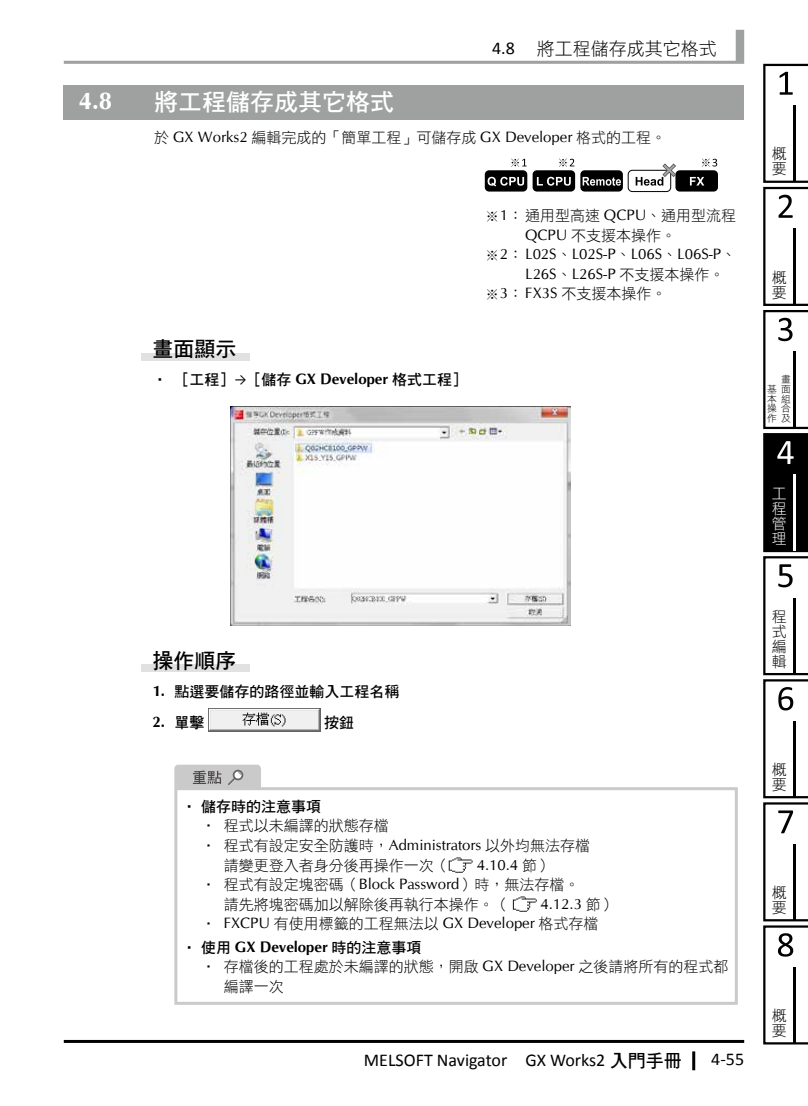
<style>
.page{position:relative;width:808px;height:1106px;background:#fff}
.page>*{position:absolute;margin:0;border:0;box-sizing:border-box;transform-origin:0 0}
.t1{font:24px "DF Hei Bd HK BF";color:#fff}
.t2{font:700 24px "CG Omega";color:#fff}
.t3{font:21px "DF Hei Bd HK BF";color:#000}
.t4{font:18px "Calibri";color:#000}
.t5{font:18px "DF Hei Lt HK BF";color:#000}
.t6{font:15px/15px "DF Hei Lt HK BF";color:#000}
.t7{font:15px/19.5px "CG Omega";color:#000}
.t8{font:15px "DF Hei Bd HK BF";color:#000}
.t9{font:700 15px "CG Omega";color:#000}
.t10{font:15px/15px "DF Hei Lt HK BF";color:#fff;text-align:justify}
.t11{font:9.75px/9.8px "DF Hei Lt HK BF";color:#000;text-align:justify}
.s1{font-family:"Calibri"}
.s2{font-family:"CG Omega"}
.s3{font-family:"Calibri";font-size:13.5px}
.s4{font-family:"CG Omega";font-weight:700}
.s5{font-family:"Adobe Ming Std";font-weight:300}
.s6{font-family:"DF Hei Lt HK BF"}
.s7{font-family:"DF Hei Bd HK BF";font-weight:400}
.s8{font-family:"DF Hei Bd HK BF"}
</style>
<div class="page">
<hr style="left:64px;top:1039px;width:680px;height:3px;background:#000">
<svg style="left:64px;top:30px;width:680px;height:34px"></svg>
<hr style="left:692px;top:1051px;width:3px;height:19px;background:#000">
<svg style="left:763px;top:64px;width:45px;height:980px"></svg>
<div style="left:141px;top:353px;width:108px;height:7px;background:#e1e1e2"></div>
<div style="left:141px;top:664px;width:108px;height:8px;background:#e1e1e2"></div>
<div style="left:64px;top:85px;width:680px;height:34px;background:#9fa0a0"></div>
<svg style="left:511px;top:158px;width:16px;height:9px"></svg>
<svg style="left:559px;top:158px;width:15px;height:9px"></svg>
<svg style="left:702px;top:158px;width:15px;height:9px"></svg>
<div style="left:580px;top:170px;width:43px;height:21px;background:#000;border-radius:4px"></div>
<div style="left:628px;top:170px;width:43px;height:22px;border:1px solid #000;border-radius:4px"></div>
<div style="left:675px;top:170px;width:43px;height:21px;background:#000;border-radius:4px"></div>
<svg style="left:583px;top:177px;width:38px;height:9px"></svg>
<div style="left:485px;top:170px;width:42px;height:21px;background:#000;border-radius:4px"></div>
<svg style="left:488px;top:177px;width:36px;height:9px"></svg>
<div style="left:533px;top:170px;width:42px;height:21px;background:#000;border-radius:4px"></div>
<svg style="left:537px;top:177px;width:34px;height:9px"></svg>
<svg style="left:690px;top:177px;width:14px;height:8px"></svg>
<svg style="left:636px;top:163px;width:41px;height:23px"></svg>
<img style="left:231px;top:406px;width:340px;height:220px">
<img style="left:208px;top:708px;width:112px;height:23px">
<svg style="left:174px;top:764px;width:564px;height:240px"></svg>
<svg style="left:228px;top:769px;width:15px;height:16px"></svg>
<svg style="left:193px;top:770px;width:28px;height:14px"></svg>
<p class="t5" style="left:492px;top:40px;width:226px"><span class="s1">4.8</span> 將工程儲存成其它格式</p>
<h1 class="t2" style="left:79px;top:86px;width:35px">4.8</h1>
<h1 class="t1" style="left:154px;top:90px;width:241px">將工程儲存成其它格式</h1>
<p class="t6" style="left:154px;top:130px;width:513px">於 <span class="s2">GX Works2</span> 編輯完成的「簡單工程」可儲存成 <span class="s2">GX Developer</span> 格式的工程。</p>
<h2 class="t3" style="left:152px;top:338px;width:85px">畫面顯示</h2>
<p class="t8" style="left:152px;top:372px;width:316px">‧ ［工程］<span class="s3">→</span>［儲存 <span class="s4">GX Developer</span> 格式工程］</p>
<p class="t6" style="left:525px;top:206px;width:213px;line-height:19.5px;text-indent:-40px"><span class="s5">※</span><span class="s2">1</span>：通用型高速 <span class="s2">QCPU</span>、通用型流程<br><span class="s2">QCPU</span> 不支援本操作。</p>
<p class="t7" style="left:525px;top:245px;width:213px;text-indent:-40px"><span class="s5">※</span>2<span class="s6">：</span> L02S<span class="s6">、</span>L02S-P<span class="s6">、</span>L06S<span class="s6">、</span>L06S-P<span class="s6">、<br></span>L26S<span class="s6">、</span>L26S-P <span class="s6">不支援本操作。</span></p>
<p class="t6" style="left:485px;top:286px;width:183px"><span class="s5">※</span><span class="s2">3</span>： <span class="s2">FX3S</span> 不支援本操作。</p>
<p class="t6" style="left:772px;top:146px;width:16px">概要</p>
<p class="t6" style="left:772px;top:270px;width:16px">概要</p>
<p class="t11" style="left:781px;top:374px;width:11px">畫面組合及</p>
<p class="t11" style="left:767px;top:384px;width:11px">基本操作</p>
<p class="t10" style="left:772px;top:485px;width:16px">工程管理</p>
<h2 class="t3" style="left:152px;top:650px;width:85px">操作順序</h2>
<p class="t8" style="left:152px;top:684px;width:248px"><span class="s4">1.</span> 點選要儲存的路徑並輸入工程名稱</p>
<p class="t9" style="left:152px;top:712px;width:53px">2. <span class="s7">單擊</span></p>
<p class="t8" style="left:324px;top:714px;width:31px">按鈕</p>
<p class="t8" style="left:182px;top:799px;width:141px">‧ 儲存時的注意事項</p>
<p class="t6" style="left:201px;top:818px;width:189px">‧ 程式以未編譯的狀態存檔</p>
<p class="t6" style="left:201px;top:838px;width:390px">‧ 程式有設定安全防護時，<span class="s2">Administrators</span> 以外均無法存檔</p>
<p class="t6" style="left:224px;top:857px;width:226px">請變更登入者身分後再操作一次（</p>
<p class="t7" style="left:477px;top:855px;width:77px">4.10.4 <span class="s6">節）</span></p>
<p class="t6" style="left:224px;top:874px;width:357px;line-height:19.6px;text-indent:-22px">‧ 程式有設定塊密碼（<span class="s2">Block Password</span>）時，無法存檔。請先將塊密碼加以解除後再執行本操作。（</p>
<p class="t7" style="left:540px;top:894px;width:77px">4.12.3 <span class="s6">節）</span></p>
<p class="t6" style="left:201px;top:916px;width:399px">‧ <span class="s2">FXCPU</span> 有使用標籤的工程無法以 <span class="s2">GX Developer</span> 格式存檔</p>
<p class="t9" style="left:182px;top:937px;width:241px"><span class="s7">‧ 使用</span> GX Developer <span class="s7">時的注意事項</span></p>
<p class="t6" style="left:224px;top:957px;width:506px;line-height:19.5px;text-indent:-22px">‧ 存檔後的工程處於未編譯的狀態，開啟 <span class="s2">GX Developer</span> 之後請將所有的程式都編譯一次</p>
<p class="t4" style="left:364px;top:1048px;width:319px">MELSOFT Navigator GX Works2 <span class="s8">入門手冊</span></p>
<p class="t4" style="left:711px;top:1047px;width:34px">4-55</p>
<p class="t6" style="left:772px;top:609px;width:16px;text-align:justify">程式編輯</p>
<p class="t6" style="left:772px;top:762px;width:16px">概要</p>
<p class="t6" style="left:772px;top:885px;width:16px">概要</p>
<p class="t6" style="left:772px;top:1008px;width:16px">概要</p>
</div>
